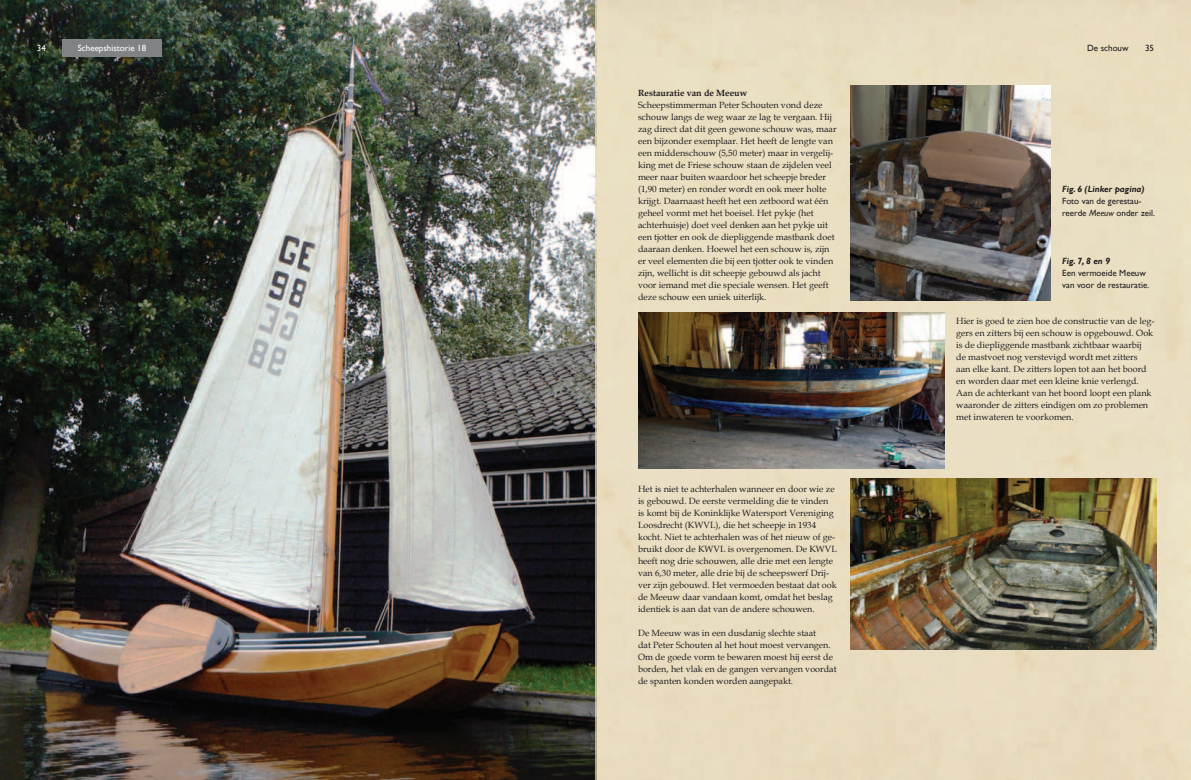
<style>
.page{position:relative;width:1191px;height:780px;background:#fff}
.page>*{position:absolute;margin:0;border:0;box-sizing:border-box;transform-origin:0 0}
.t1{font:9px/12px "Book Antiqua";color:#231f20}
.t2{font:9px/12px "Gill Sans";color:#231f20}
.t3{font:italic 700 9px "Gill Sans";color:#231f20}
.t4{font:700 9px "Book Antiqua";color:#231f20}
.t5{font:9px "Gill Sans";color:#fff}
.s1{font-style:italic}
</style>
<div class="page">
<img style="left:0;top:0;width:1191px;height:780px">
<div style="left:62px;top:40px;width:100px;height:17px;background:#808285"></div>
<img style="left:638px;top:312px;width:307px;height:156px">
<img style="left:850px;top:479px;width:307px;height:170px">
<img style="left:850px;top:85px;width:201px;height:215px">
<p class="t5" style="left:37px;top:43px;width:10px">34</p>
<p class="t5" style="left:78px;top:43px;width:70px">Scheepshistorie 18</p>
<p class="t2" style="left:1087px;top:42px;width:43px">De schouw</p>
<p class="t2" style="left:1145px;top:42px;width:10px">35</p>
<p class="t4" style="left:638px;top:87px;width:111px">Restauratie van de Meeuw</p>
<p class="t1" style="left:638px;top:99px;width:200px">Scheepstimmerman Peter Schouten vond deze schouw langs de weg waar ze lag te vergaan. Hij zag direct dat dit geen gewone schouw was, maar een bijzonder exemplaar. Het heeft de lengte van een middenschouw (5,50 meter) maar in vergelij&shy;king met de Friese schouw staan de zijdelen veel meer naar buiten waardoor het scheepje breder (1,90 meter) en ronder wordt en ook meer holte krijgt. Daarnaast heeft het een zetboord wat één geheel vormt met het boeisel. Het pykje (het achterhuisje) doet veel denken aan het pykje uit een tjotter en ook de diepliggende mastbank doet daaraan denken. Hoewel het een schouw is, zijn er veel elementen die bij een tjotter ook te vinden zijn, wellicht is dit scheepje gebouwd als jacht voor iemand met die speciale wensen. Het geeft deze schouw een uniek uiterlijk.</p>
<p class="t1" style="left:638px;top:483px;width:200px">Het is niet te achterhalen wanneer en door wie ze is gebouwd. De eerste vermelding die te vinden is komt bij de Koninklijke Watersport Vereniging Loosdrecht (KWVL), die het scheepje in 1934 kocht. Niet te achterhalen was of het nieuw of ge&shy;bruikt door de KWVL is overgenomen. De KWVL heeft nog drie schouwen, alle drie met een lengte van 6,30 meter, alle drie bij de scheepswerf Drij&shy;ver zijn gebouwd. Het vermoeden bestaat dat ook de Meeuw daar vandaan komt, omdat het beslag identiek is aan dat van de andere schouwen.</p>
<p class="t1" style="left:638px;top:627px;width:200px">De Meeuw was in een dusdanig slechte staat<br>dat Peter Schouten al het hout moest vervangen.<br>Om de goede vorm te bewaren moest hij eerst de borden, het vlak en de gangen vervangen voordat de spanten konden worden aangepakt.</p>
<p class="t3" style="left:1062px;top:184px;width:84px">Fig. 6 (Linker pagina)</p>
<p class="t2" style="left:1062px;top:195px;width:94px">Foto van de gerestau&shy;reerde <span class="s1">Meeuw</span> onder zeil.</p>
<p class="t3" style="left:1062px;top:256px;width:49px">Fig. 7, 8 en 9</p>
<p class="t2" style="left:1062px;top:267px;width:89px">Een vermoeide Meeuw van voor de restauratie.</p>
<p class="t1" style="left:956px;top:315px;width:200px">Hier is goed te zien hoe de constructie van de leg&shy;gers en zitters bij een schouw is opgebouwd. Ook is de diepliggende mastbank zichtbaar waarbij<br>de mastvoet nog verstevigd wordt met zitters<br>aan elke kant. De zitters lopen tot aan het boord en worden daar met een kleine knie verlengd.<br>Aan de achterkant van het boord loopt een plank waaronder de zitters eindigen om zo problemen met inwateren te voorkomen.</p>
</div>
